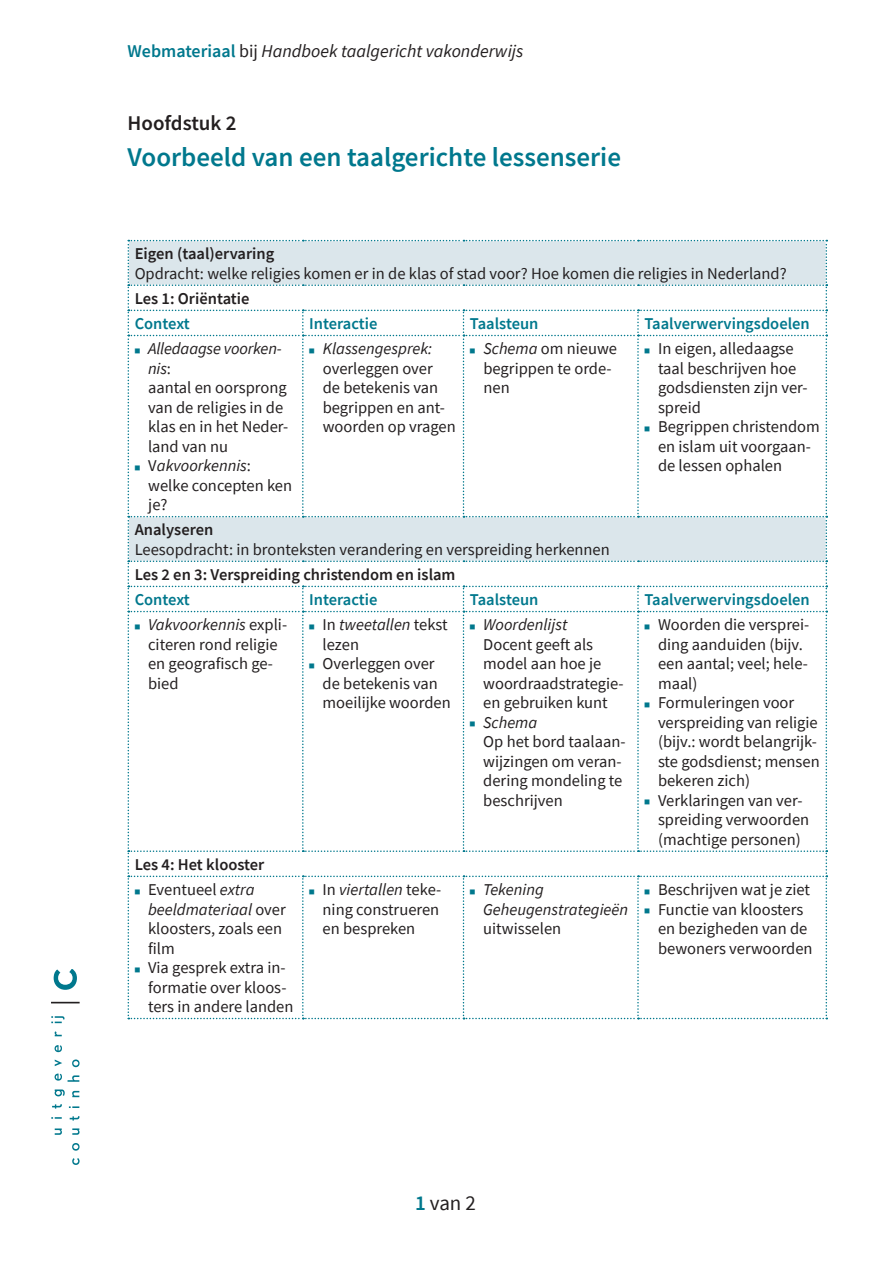
<style>
.page{position:relative;width:893px;height:1263px;background:#fff}
.page>*{position:absolute;margin:0;border:0;box-sizing:border-box;transform-origin:0 0}
.t1{font:600 27px "Source Sans Pro";color:#00788d}
.t2{font:600 21px "Source Sans Pro";color:#231f20}
.t3{font:21px "Source Sans Pro";color:#231f20}
.t4{font:italic 18px "Source Sans Pro";color:#231f20}
.t5{font:16.5px/19.5px "Source Sans Pro";color:#231f20}
.t6{font:600 16.5px "Source Sans Pro";color:#231f20}
.t7{font:600 16.5px "Source Sans Pro";color:#00788d}
.t8{font:italic 16.5px/19.5px "Source Sans Pro";color:#231f20}
.s1{font-weight:600;font-style:normal;color:#00788d}
.s2{font-style:normal}
.s3{font-size:6px;color:#00788d}
.s4{font-style:italic}
.s5{font-style:normal;font-size:6px;color:#00788d}
.s6{font-weight:600;color:#00788d}
</style>
<div class="page">
<svg style="left:55px;top:1128px;width:7px;height:7px"></svg>
<svg style="left:51px;top:1117px;width:11px;height:2px"></svg>
<svg style="left:52px;top:1104px;width:10px;height:4px"></svg>
<svg style="left:55px;top:1089px;width:10px;height:7px"></svg>
<svg style="left:55px;top:1073px;width:7px;height:7px"></svg>
<svg style="left:55px;top:1059px;width:7px;height:7px"></svg>
<svg style="left:55px;top:1045px;width:7px;height:7px"></svg>
<svg style="left:55px;top:1031px;width:7px;height:5px"></svg>
<svg style="left:51px;top:1016px;width:13px;height:7px"></svg>
<svg style="left:72px;top:1158px;width:7px;height:7px"></svg>
<svg style="left:72px;top:1143px;width:7px;height:8px"></svg>
<svg style="left:72px;top:1128px;width:7px;height:7px"></svg>
<svg style="left:70px;top:1116px;width:9px;height:4px"></svg>
<svg style="left:69px;top:1106px;width:10px;height:2px"></svg>
<svg style="left:72px;top:1091px;width:7px;height:6px"></svg>
<svg style="left:68px;top:1075px;width:11px;height:7px"></svg>
<svg style="left:72px;top:1059px;width:7px;height:8px"></svg>
<svg style="left:51px;top:1002px;width:28px;height:1px"></svg>
<svg style="left:54px;top:970px;width:23px;height:20px"></svg>
<svg style="left:128px;top:240px;width:699px;height:779px"></svg>
<p class="t4" style="left:128px;top:39px;width:397px"><span class="s1">Webmateriaal</span> <span class="s2">bij</span> Handboek taalgericht vakonderwijs</p>
<p class="t2" style="left:128px;top:109px;width:111px">Hoofdstuk 2</p>
<h1 class="t1" style="left:128px;top:139px;width:495px">Voorbeeld van een taalgerichte lessenserie</h1>
<p class="t6" style="left:135px;top:243px;width:141px">Eigen (taal)ervaring</p>
<p class="t5" style="left:135px;top:264px;width:653px">Opdracht: welke religies komen er in de klas of stad voor? Hoe komen die religies in Nederland?</p>
<p class="t6" style="left:135px;top:288px;width:116px">Les 1: Oriëntatie</p>
<p class="t7" style="left:135px;top:313px;width:57px">Context</p>
<p class="t7" style="left:309px;top:313px;width:70px">Interactie</p>
<p class="t7" style="left:470px;top:313px;width:70px">Taalsteun</p>
<p class="t7" style="left:644px;top:313px;width:167px">Taalverwervingsdoelen</p>
<p class="t5" style="left:148px;top:339px;width:142px;text-indent:-13px"><span class="s3">■</span> <span class="s4">Alledaagse voorken&shy;nis</span>:<br>aantal en oorsprong van de religies in de klas en in het Neder&shy;land van nu</p>
<p class="t5" style="left:148px;top:456px;width:145px;text-indent:-14px"><span class="s3">■</span> V<span class="s4">akvoorkennis</span>: welke concepten ken je?</p>
<p class="t5" style="left:323px;top:339px;width:134px;text-indent:-14px"><span class="s3">■</span> <span class="s4">Klassengesprek: </span>overleggen over<br>de betekenis van begrippen en ant&shy;woorden op vragen</p>
<p class="t5" style="left:483px;top:339px;width:135px;text-indent:-14px"><span class="s3">■</span> <span class="s4">Schema</span> om nieuwe begrippen te orde&shy;nen</p>
<p class="t5" style="left:658px;top:339px;width:151px;text-indent:-14px"><span class="s3">■</span> In eigen, alledaagse taal beschrijven hoe godsdiensten zijn ver&shy;spreid</p>
<p class="t5" style="left:658px;top:417px;width:163px;text-indent:-14px"><span class="s3">■</span> Begrippen christendom en islam uit voorgaan&shy;de lessen ophalen</p>
<p class="t6" style="left:135px;top:519px;width:80px">Analyseren</p>
<p class="t5" style="left:135px;top:540px;width:477px">Leesopdracht: in bronteksten verandering en verspreiding herkennen</p>
<p class="t6" style="left:135px;top:564px;width:322px">Les 2 en 3: Verspreiding christendom en islam</p>
<p class="t7" style="left:135px;top:589px;width:57px">Context</p>
<p class="t7" style="left:309px;top:589px;width:70px">Interactie</p>
<p class="t7" style="left:470px;top:589px;width:70px">Taalsteun</p>
<p class="t7" style="left:644px;top:589px;width:167px">Taalverwervingsdoelen</p>
<p class="t5" style="left:148px;top:615px;width:141px;text-indent:-13px"><span class="s3">■</span> <span class="s4">Vakvoorkennis</span> expli&shy;citeren rond religie en geografisch ge&shy;bied</p>
<p class="t5" style="left:323px;top:615px;width:127px;text-indent:-13px"><span class="s3">■</span> In <span class="s4">tweetallen</span> tekst lezen</p>
<p class="t5" style="left:483px;top:615px;width:142px;text-indent:-13px"><span class="s3">■</span> <span class="s4">Woordenlijst<br></span>Docent geeft als model aan hoe je woordraadstrategie&shy;ën gebruiken kunt</p>
<p class="t5" style="left:483px;top:712px;width:144px;text-indent:-13px"><span class="s3">■</span> <span class="s4">Schema<br></span>Op het bord taalaan&shy;wijzingen om veran&shy;dering mondeling te beschrijven</p>
<p class="t5" style="left:658px;top:615px;width:153px;text-indent:-14px"><span class="s3">■</span> Woorden die versprei&shy;ding aanduiden (bijv. een aantal; veel; hele&shy;maal)</p>
<p class="t5" style="left:658px;top:693px;width:163px;text-indent:-14px"><span class="s3">■</span> Formuleringen voor verspreiding van religie (bijv.: wordt belangrijk&shy;ste godsdienst; mensen bekeren zich)</p>
<p class="t5" style="left:658px;top:790px;width:153px;text-indent:-14px"><span class="s3">■</span> Verklaringen van ver&shy;spreiding verwoorden (machtige personen)</p>
<p class="t5" style="left:323px;top:654px;width:130px;text-indent:-13px"><span class="s3">■</span> Overleggen over de betekenis van moeilijke woorden</p>
<p class="t6" style="left:135px;top:854px;width:131px">Les 4: Het klooster</p>
<p class="t5" style="left:148px;top:880px;width:139px;text-indent:-13px"><span class="s3">■</span> Eventueel <span class="s4">extra beeldmateriaal</span> over kloosters, zoals een film</p>
<p class="t5" style="left:148px;top:958px;width:147px;text-indent:-13px"><span class="s3">■</span> Via gesprek extra in&shy;formatie over kloos&shy;ters in andere landen</p>
<p class="t5" style="left:323px;top:880px;width:120px;text-align:justify;text-indent:-13px"><span class="s3">■</span> In <span class="s4">viertallen</span> teke&shy;ning construeren en bespreken</p>
<p class="t8" style="left:483px;top:880px;width:146px;text-indent:-13px"><span class="s5">■</span> Tekening<br>Geheugenstrategieën</p>
<p class="t5" style="left:483px;top:919px;width:79px">uitwisselen</p>
<p class="t5" style="left:644px;top:880px;width:167px"><span class="s3">■</span> Beschrijven wat je ziet</p>
<p class="t5" style="left:658px;top:899px;width:156px;text-indent:-14px"><span class="s3">■</span> Functie van kloosters en bezigheden van de bewoners verwoorden</p>
<p class="t3" style="left:415px;top:1190px;width:63px"><span class="s6">1</span> van 2</p>
</div>
